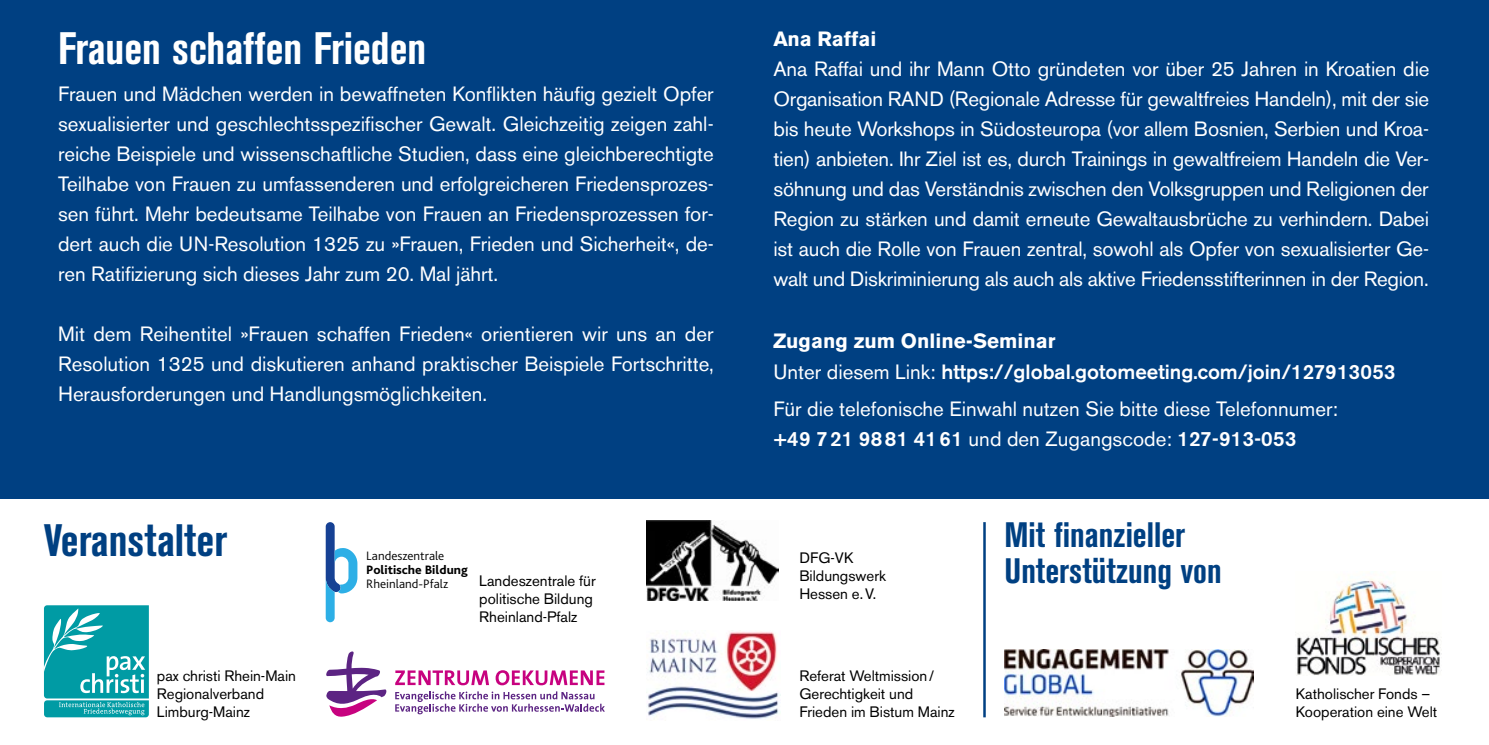
<style>
.page{position:relative;width:1489px;height:745px;background:#fff}
.page>*{position:absolute;margin:0;border:0;box-sizing:border-box;transform-origin:0 0}
.t1{font:700 condensed 45px "Akzidenz Grotesk BE";color:#fff}
.t2{font:700 condensed 45px "Akzidenz Grotesk BE";color:#004082}
.t3{font:700 condensed 35px/35px "Akzidenz Grotesk BE";color:#004082}
.t4{font:20.5px/30px "Akzidenz Grotesk BE";letter-spacing:-.005em;color:#fff;text-align:justify}
.t5{font:500 20.5px/30px "Akzidenz Grotesk BE";color:#fff}
.t6{font:700 20.5px "Akzidenz Grotesk BE";color:#fff}
.t7{font:15px/18px "Akzidenz Grotesk BE";color:#000}
.t8{font:300 12.75px "Bliss 2";color:#000}
.t9{font:800 12.75px "Bliss 2";color:#000}
.s1{font-weight:700}
.s2{font-weight:400}
.s3{font-weight:500}
</style>
<div class="page">
<div style="left:0;top:0;width:1488px;height:498px;background:#004082"></div>
<img style="left:647px;top:630px;width:132px;height:89px">
<img style="left:646px;top:520px;width:132px;height:80px">
<svg style="left:44px;top:605px;width:105px;height:111px;background:#2aabb2"></svg>
<svg style="left:326px;top:522px;width:31px;height:99px"></svg>
<svg style="left:395px;top:691px;width:210px;height:22px"></svg>
<svg style="left:326px;top:651px;width:60px;height:64px"></svg>
<svg style="left:395px;top:670px;width:94px;height:15px"></svg>
<svg style="left:495px;top:670px;width:109px;height:15px"></svg>
<img style="left:1297px;top:578px;width:144px;height:96px">
<img style="left:1004px;top:649px;width:249px;height:66px">
<hr style="left:983px;top:522px;width:2px;height:194px;background:#004082">
<h1 class="t1" style="left:58px;top:23px;width:370px">Frauen schaffen Frieden</h1>
<p class="t4" style="left:58px;top:79px;width:657px">Frauen und Mädchen werden in bewaffneten Konflikten häufig gezielt Opfer sexualisierter und geschlechtsspezifischer Gewalt. Gleichzeitig zeigen zahl&shy;reiche Beispiele und wissenschaftliche Studien, dass eine gleichberechtigte Teilhabe von Frauen zu umfassenderen und erfolgreicheren Friedensprozes&shy;sen führt. Mehr bedeutsame Teilhabe von Frauen an Friedensprozessen for&shy;dert auch die UN-Resolution 1325 zu »Frauen, Frieden und Sicherheit«, de&shy;ren Ratifizierung sich dieses Jahr zum 20. Mal jährt.</p>
<p class="t4" style="left:58px;top:319px;width:657px">Mit dem Reihentitel »Frauen schaffen Frieden« orientieren wir uns an der Resolution 1325 und diskutieren anhand praktischer Beispiele Fortschritte, Herausforderungen und Handlungsmöglichkeiten.</p>
<h1 class="t2" style="left:44px;top:514px;width:185px">Veranstalter</h1>
<p class="t7" style="left:157px;top:666px;width:140px">pax christi Rhein-Main<br>Regionalverband<br>Limburg-Mainz</p>
<p class="t8" style="left:366px;top:547px;width:80px">Landeszentrale</p>
<p class="t9" style="left:366px;top:561px;width:103px">Politische Bildung</p>
<p class="t8" style="left:366px;top:575px;width:83px">Rheinland-Pfalz</p>
<p class="t7" style="left:479px;top:571px;width:118px">Landeszentrale für politische Bildung<br>Rheinland-Pfalz</p>
<p class="t6" style="left:773px;top:27px;width:104px">Ana Raffai</p>
<p class="t4" style="left:773px;top:53px;width:657px">Ana Raffai und ihr Mann Otto gründeten vor über 25 Jahren in Kroatien die Organisation RAND (Regionale Adresse für gewaltfreies Handeln), mit der sie bis heute Workshops in Südosteuropa (vor allem Bosnien, Serbien und Kroa&shy;tien) anbieten. Ihr Ziel ist es, durch Trainings in gewaltfreiem Handeln die Ver&shy;söhnung und das Verständnis zwischen den Volksgruppen und Religionen der Region zu stärken und damit erneute Gewaltausbrüche zu verhindern. Dabei ist auch die Rolle von Frauen zentral, sowohl als Opfer von sexualisierter Ge&shy;walt und Diskriminierung als auch als aktive Friedensstifterinnen in der Region.</p>
<p class="t5" style="left:773px;top:326px;width:623px"><span class="s1">Zugang zum Online-Seminar<br></span><span class="s2">Unter diesem Link:</span> https://global.gotomeeting.com/join/127913053</p>
<p class="t4" style="left:773px;top:393px;width:566px">Für die telefonische Einwahl nutzen Sie bitte diese Telefonnumer: <span class="s3">+49 721 9881 4161</span> und den Zugangscode: <span class="s3">127-913-053</span></p>
<p class="t7" style="left:799px;top:548px;width:88px">DFG-VK<br>Bildungswerk<br>Hessen e.V.</p>
<p class="t7" style="left:799px;top:666px;width:157px">Referat Weltmission/<br>Gerechtigkeit und<br>Frieden im Bistum Mainz</p>
<h2 class="t3" style="left:1004px;top:518px;width:219px">Mit finanzieller<br>Unterstützung von</h2>
<p class="t7" style="left:1295px;top:684px;width:143px">Katholischer Fonds –<br>Kooperation eine Welt</p>
</div>
